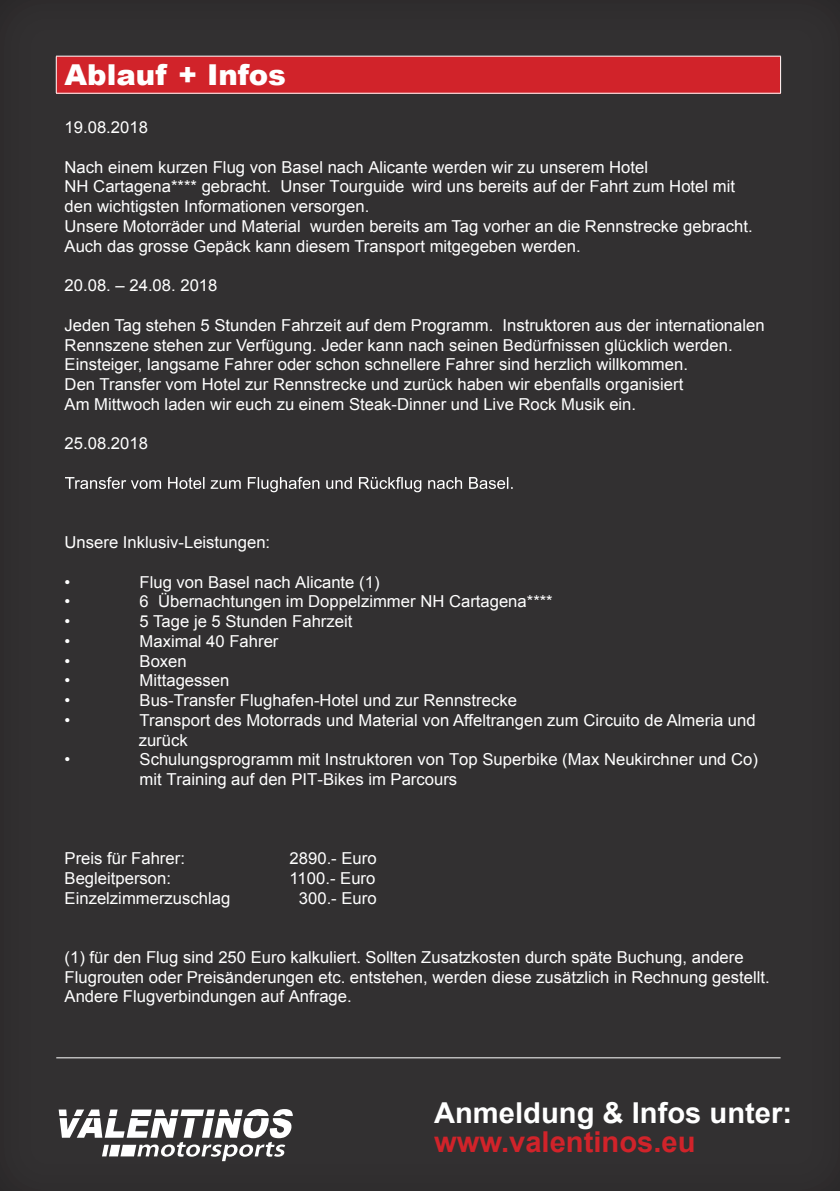
<style>
.page{position:relative;width:840px;height:1191px;background:#fff}
.page>*{position:absolute;margin:0;border:0;box-sizing:border-box;transform-origin:0 0}
.t1{font:700 28.8px "Arial";color:#fff}
.t2{font:700 28.8px "Arial";color:#d1232a}
.t3{font:900 28.8px "Arial";color:#fff}
.t4{font:16.4px/19.8px "Arial";color:#fff}
</style>
<div class="page">
<div style="left:0;top:0;width:839px;height:1191px;background:#323031"></div>
<div style="left:56px;top:56px;width:724px;height:37px;background:#d1232a"></div>
<hr style="left:56px;top:56px;width:724px;height:1px;background:#fff">
<hr style="left:56px;top:56px;width:1px;height:37px;background:#fff">
<hr style="left:779px;top:56px;width:1px;height:37px;background:#fff">
<hr style="left:56px;top:93px;width:724px;height:1px;background:#fff">
<hr style="left:56px;top:1057px;width:724px;height:1px;background:#fff">
<svg style="left:65px;top:477px;width:447px;height:15px;background:#605e5f"></svg>
<svg style="left:59px;top:1109px;width:233px;height:52px"></svg>
<h1 class="t3" style="left:65px;top:54px;width:223px">Ablauf + Infos</h1>
<p class="t4" style="left:65px;top:118px;width:85px">19.08.2018</p>
<p class="t4" style="left:65px;top:157px;width:689px">Nach einem kurzen Flug von Basel nach Alicante werden wir zu unserem Hotel<br>NH Cartagena**** gebracht. Unser Tourguide wird uns bereits auf der Fahrt zum Hotel mit den wichtigsten Informationen versorgen.<br>Unsere Motorräder und Material wurden bereits am Tag vorher an die Rennstrecke gebracht.<br>Auch das grosse Gepäck kann diesem Transport mitgegeben werden.</p>
<p class="t4" style="left:65px;top:276px;width:154px">20.08. – 24.08. 2018</p>
<p class="t4" style="left:65px;top:315px;width:701px">Jeden Tag stehen 5 Stunden Fahrzeit auf dem Programm. Instruktoren aus der internationalen Rennszene stehen zur Verfügung. Jeder kann nach seinen Bedürfnissen glücklich werden.<br>Einsteiger, langsame Fahrer oder schon schnellere Fahrer sind herzlich willkommen.<br>Den Transfer vom Hotel zur Rennstrecke und zurück haben wir ebenfalls organisiert<br>Am Mittwoch laden wir euch zu einem Steak-Dinner und Live Rock Musik ein.</p>
<p class="t4" style="left:65px;top:434px;width:85px">25.08.2018</p>
<p class="t4" style="left:65px;top:532px;width:207px">Unsere Inklusiv-Leistungen:</p>
<p class="t4" style="left:65px;top:572px;width:7px">•</p>
<p class="t4" style="left:139px;top:572px;width:241px">Flug von Basel nach Alicante (1)</p>
<p class="t4" style="left:65px;top:592px;width:7px">•</p>
<p class="t4" style="left:139px;top:592px;width:414px">6 Übernachtungen im Doppelzimmer NH Cartagena****</p>
<p class="t4" style="left:65px;top:611px;width:7px">•</p>
<p class="t4" style="left:139px;top:611px;width:214px">5 Tage je 5 Stunden Fahrzeit</p>
<p class="t4" style="left:65px;top:631px;width:7px">•</p>
<p class="t4" style="left:139px;top:631px;width:140px">Maximal 40 Fahrer</p>
<p class="t4" style="left:65px;top:651px;width:7px">•</p>
<p class="t4" style="left:139px;top:651px;width:49px">Boxen</p>
<p class="t4" style="left:65px;top:671px;width:7px">•</p>
<p class="t4" style="left:139px;top:671px;width:91px">Mittagessen</p>
<p class="t4" style="left:65px;top:690px;width:7px">•</p>
<p class="t4" style="left:139px;top:690px;width:378px">Bus-Transfer Flughafen-Hotel und zur Rennstrecke</p>
<p class="t4" style="left:65px;top:710px;width:7px">•</p>
<p class="t4" style="left:139px;top:710px;width:618px">Transport des Motorrads und Material von Affeltrangen zum Circuito de Almeria und zurück</p>
<p class="t4" style="left:65px;top:750px;width:7px">•</p>
<p class="t4" style="left:139px;top:750px;width:619px">Schulungsprogramm mit Instruktoren von Top Superbike (Max Neukirchner und Co) mit Training auf den PIT-Bikes im Parcours</p>
<p class="t4" style="left:65px;top:848px;width:122px">Preis für Fahrer:</p>
<p class="t4" style="left:289px;top:848px;width:88px">2890.- Euro</p>
<p class="t4" style="left:65px;top:868px;width:108px">Begleitperson:</p>
<p class="t4" style="left:289px;top:868px;width:87px">1100.- Euro</p>
<p class="t4" style="left:65px;top:888px;width:167px">Einzelzimmerzuschlag</p>
<p class="t4" style="left:299px;top:888px;width:79px">300.- Euro</p>
<p class="t4" style="left:65px;top:947px;width:706px">(1) für den Flug sind 250 Euro kalkuliert. Sollten Zusatzkosten durch späte Buchung, andere<br>Flugrouten oder Preisänderungen etc. entstehen, werden diese zusätzlich in Rechnung gestellt.<br>Andere Flugverbindungen auf Anfrage.</p>
<h1 class="t1" style="left:434px;top:1093px;width:359px">Anmeldung &amp; Infos unter:</h1>
<h1 class="t2" style="left:434px;top:1122px;width:263px">www.valentinos.eu</h1>
</div>
